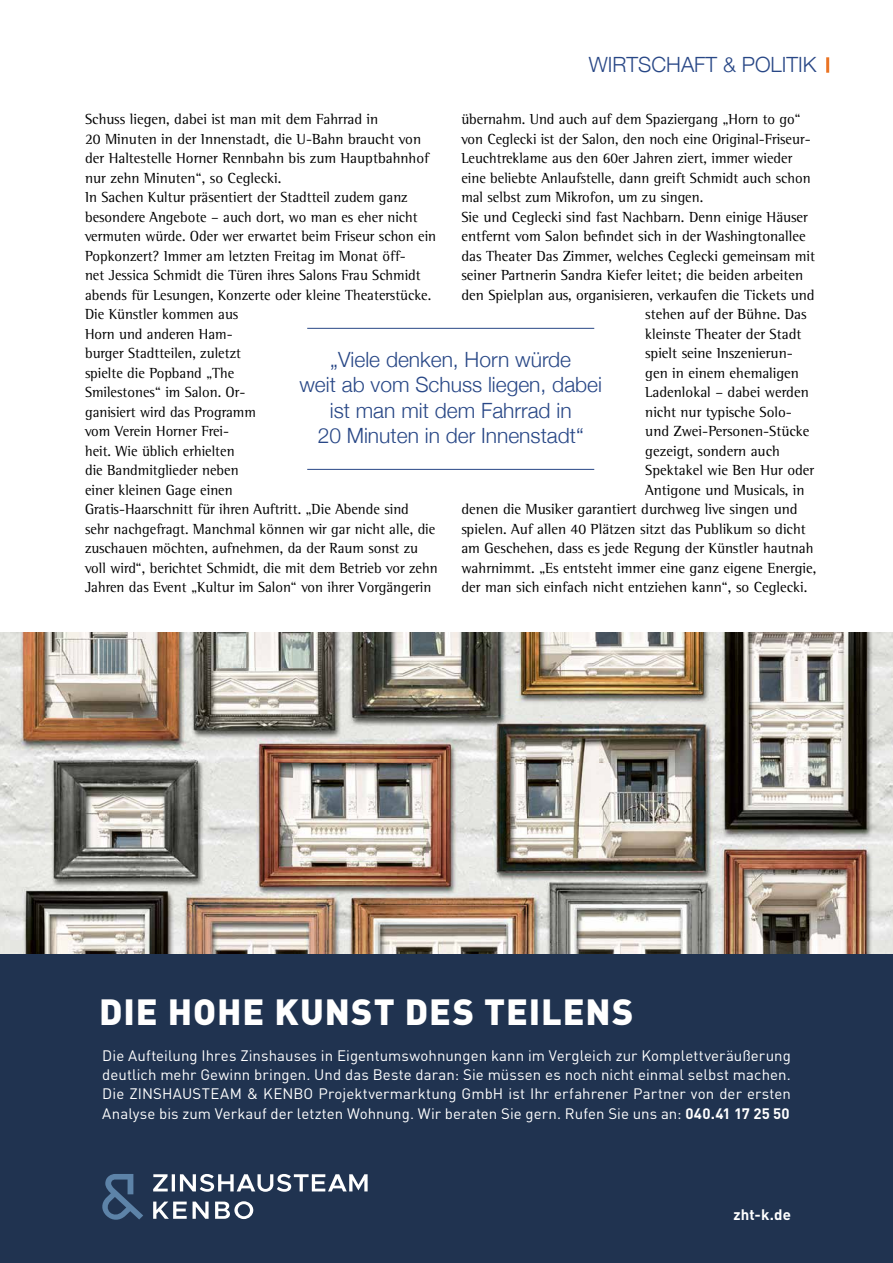
<style>
.page{position:relative;width:893px;height:1263px;background:#fff}
.page>*{position:absolute;margin:0;border:0;box-sizing:border-box;transform-origin:0 0}
.t1{font:900 36px "DIN";letter-spacing:.025em;color:#fff}
.t2{font:300 21px/25.5px "Helvetica Neue";color:#284786;text-align:center}
.t3{font:15px/19.5px "Rotis Semi Serif Std";color:#000}
.t4{font:15px/19.5px "DIN";letter-spacing:.005em;color:#fff;text-align:justify}
.t5{font:700 15px "DIN";color:#fff}
.s1{font-weight:700}
</style>
<div class="page">
<hr style="left:826px;top:57px;width:3px;height:16px;background:#ea7424">
<div style="left:0;top:632px;width:893px;height:631px;background:#203350"></div>
<svg style="left:153px;top:1174px;width:215px;height:18px"></svg>
<svg style="left:102px;top:1174px;width:41px;height:46px"></svg>
<svg style="left:153px;top:1201px;width:100px;height:18px"></svg>
<img style="left:0;top:632px;width:893px;height:321px">
<hr style="left:307px;top:328px;width:287px;height:1px;background:#284786">
<hr style="left:307px;top:469px;width:287px;height:1px;background:#284786">
<h2 class="t2" style="left:589px;top:51px;width:229px">WIRTSCHAFT &amp; POLITIK</h2>
<p class="t3" style="left:85px;top:109px;width:354px">Schuss liegen, dabei ist man mit dem Fahrrad in<br>20 Minuten in der Innenstadt, die U-Bahn braucht von der Haltestelle Horner Rennbahn bis zum Hauptbahnhof nur zehn Minuten“, so Ceglecki.<br>In Sachen Kultur präsentiert der Stadtteil zudem ganz besondere Angebote – auch dort, wo man es eher nicht vermuten würde. Oder wer erwartet beim Friseur schon ein Popkonzert? Immer am letzten Freitag im Monat öff-<br>net Jessica Schmidt die Türen ihres Salons Frau Schmidt abends für Lesungen, Konzerte oder kleine Theaterstücke.<br>Die Künstler kommen aus<br>Horn und anderen Ham-<br>burger Stadtteilen, zuletzt<br>spielte die Popband „The<br>Smilestones“ im Salon. Or-<br>ganisiert wird das Programm<br>vom Verein Horner Frei-<br>heit. Wie üblich erhielten<br>die Bandmitglieder neben<br>einer kleinen Gage einen<br>Gratis-Haarschnitt für ihren Auftritt. „Die Abende sind<br>sehr nachgefragt. Manchmal können wir gar nicht alle, die zuschauen möchten, aufnehmen, da der Raum sonst zu voll wird“, berichtet Schmidt, die mit dem Betrieb vor zehn Jahren das Event „Kultur im Salon“ von ihrer Vorgängerin</p>
<p class="t3" style="left:461px;top:109px;width:341px">übernahm. Und auch auf dem Spaziergang „Horn to go“</p>
<p class="t3" style="left:461px;top:129px;width:351px">von Ceglecki ist der Salon, den noch eine Original-Friseur-</p>
<p class="t3" style="left:461px;top:148px;width:332px">Leuchtreklame aus den 60er Jahren ziert, immer wieder</p>
<p class="t3" style="left:461px;top:168px;width:351px">eine beliebte Anlaufstelle, dann greift Schmidt auch schon</p>
<p class="t3" style="left:461px;top:187px;width:243px">mal selbst zum Mikrofon, um zu singen.</p>
<p class="t3" style="left:461px;top:207px;width:348px">Sie und Ceglecki sind fast Nachbarn. Denn einige Häuser</p>
<p class="t3" style="left:461px;top:226px;width:346px">entfernt vom Salon befindet sich in der Washingtonallee</p>
<p class="t3" style="left:461px;top:246px;width:355px">das Theater Das Zimmer, welches Ceglecki gemeinsam mit</p>
<p class="t3" style="left:461px;top:265px;width:343px">seiner Partnerin Sandra Kiefer leitet; die beiden arbeiten</p>
<p class="t3" style="left:461px;top:285px;width:355px">den Spielplan aus, organisieren, verkaufen die Tickets und</p>
<p class="t3" style="left:645px;top:304px;width:163px">stehen auf der Bühne. Das</p>
<p class="t3" style="left:645px;top:324px;width:158px">kleinste Theater der Stadt</p>
<p class="t3" style="left:645px;top:343px;width:149px">spielt seine Inszenierun-</p>
<p class="t3" style="left:645px;top:363px;width:155px">gen in einem ehemaligen</p>
<p class="t3" style="left:645px;top:382px;width:165px">Ladenlokal – dabei werden</p>
<p class="t3" style="left:645px;top:402px;width:148px">nicht nur typische Solo-</p>
<p class="t3" style="left:645px;top:421px;width:166px">und Zwei-Personen-Stücke</p>
<p class="t3" style="left:645px;top:441px;width:136px">gezeigt, sondern auch</p>
<p class="t3" style="left:645px;top:460px;width:171px">Spektakel wie Ben Hur oder</p>
<p class="t3" style="left:645px;top:480px;width:161px">Antigone und Musicals, in</p>
<p class="t3" style="left:461px;top:499px;width:338px">denen die Musiker garantiert durchweg live singen und</p>
<p class="t3" style="left:461px;top:519px;width:346px">spielen. Auf allen 40 Plätzen sitzt das Publikum so dicht</p>
<p class="t3" style="left:461px;top:538px;width:354px">am Geschehen, dass es jede Regung der Künstler hautnah</p>
<p class="t3" style="left:461px;top:558px;width:356px">wahrnimmt. „Es entsteht immer eine ganz eigene Energie,</p>
<p class="t3" style="left:461px;top:577px;width:348px">der man sich einfach nicht entziehen kann“, so Ceglecki.</p>
<h2 class="t2" style="left:299px;top:345px;width:304px">„Viele denken, Horn würde<br>weit ab vom Schuss liegen, dabei ist man mit dem Fahrrad in<br>20 Minuten in der Innenstadt“</h2>
<h1 class="t1" style="left:99px;top:987px;width:536px">DIE HOHE KUNST DES TEILENS</h1>
<p class="t4" style="left:102px;top:1045px;width:690px">Die Aufteilung Ihres Zinshauses in Eigentumswohnungen kann im Vergleich zur Komplettveräußerung deutlich mehr Gewinn bringen. Und das Beste daran: Sie müssen es noch nicht einmal selbst machen.<br>Die ZINSHAUSTEAM &amp; KENBO Projektvermarktung GmbH ist Ihr erfahrener Partner von der ersten Analyse bis zum Verkauf der letzten Wohnung. Wir beraten Sie gern. Rufen Sie uns an: <span class="s1">040.41 17 25 50</span></p>
<p class="t5" style="left:733px;top:1205px;width:59px">zht-k.de</p>
</div>
